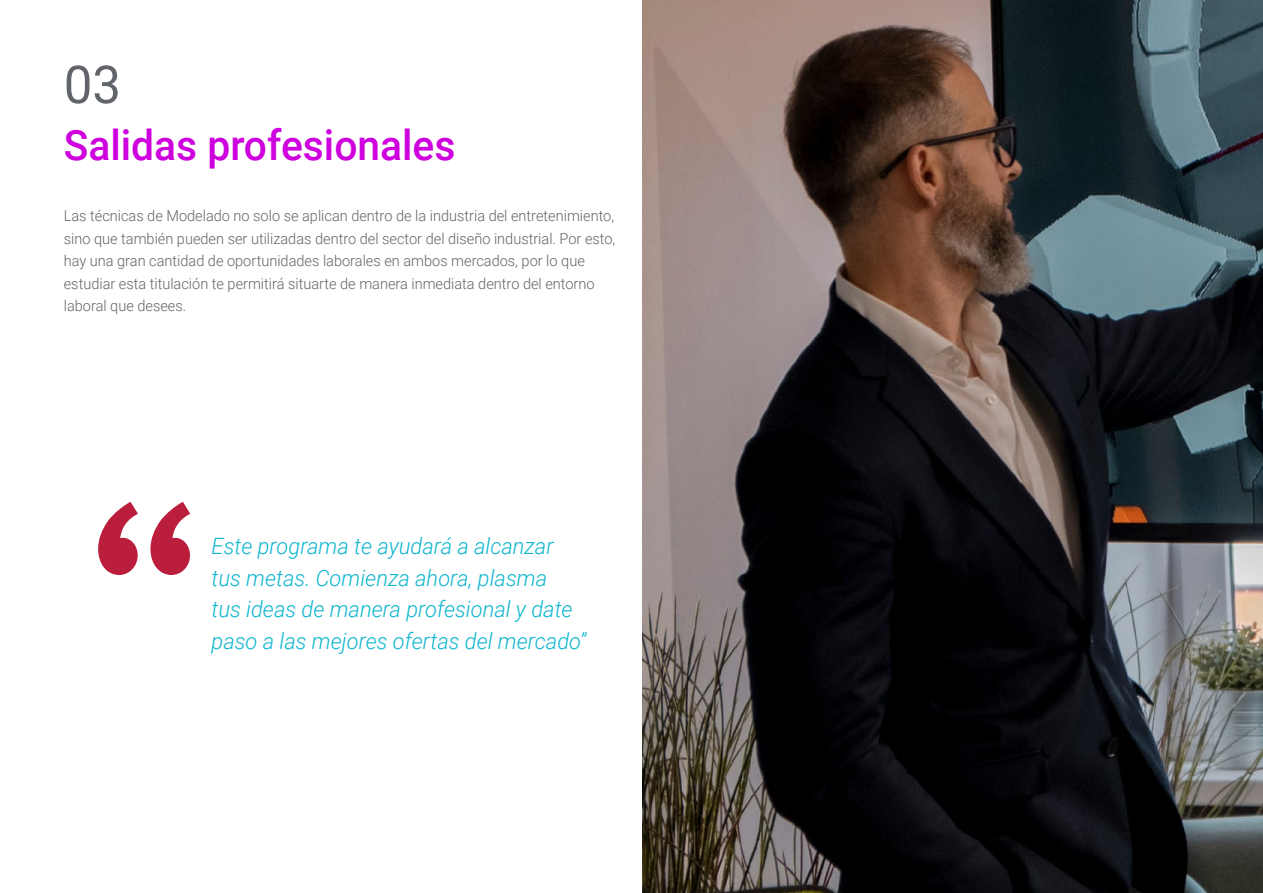
<style>
.page{position:relative;width:1263px;height:893px;background:#fff}
.page>*{position:absolute;margin:0;border:0;box-sizing:border-box;transform-origin:0 0}
.t1{font:52.5px "Roboto";color:#61646a}
.t2{font:500 42px "Roboto";color:#ce00de}
.t3{font:italic 300 22.5px/31.5px "Roboto";color:#0fb6cf}
.t4{font:300 15px/22.5px "Roboto";color:#61646a}
</style>
<div class="page">
<img style="left:642px;top:0;width:621px;height:893px">
<svg style="left:98px;top:502px;width:92px;height:73px"></svg>
<h1 class="t1" style="left:64px;top:48px;width:59px">03</h1>
<h2 class="t2" style="left:64px;top:115px;width:393px">Salidas profesionales</h2>
<p class="t4" style="left:64px;top:204px;width:553px">Las técnicas de Modelado no solo se aplican dentro de la industria del entretenimiento, sino que también pueden ser utilizadas dentro del sector del diseño industrial. Por esto, hay una gran cantidad de oportunidades laborales en ambos mercados, por lo que estudiar esta titulación te permitirá situarte de manera inmediata dentro del entorno laboral que desees.</p>
<h3 class="t3" style="left:212px;top:530px;width:376px">Este programa te ayudará a alcanzar tus metas. Comienza ahora, plasma<br>tus ideas de manera profesional y date paso a las mejores ofertas del mercado”</h3>
</div>
